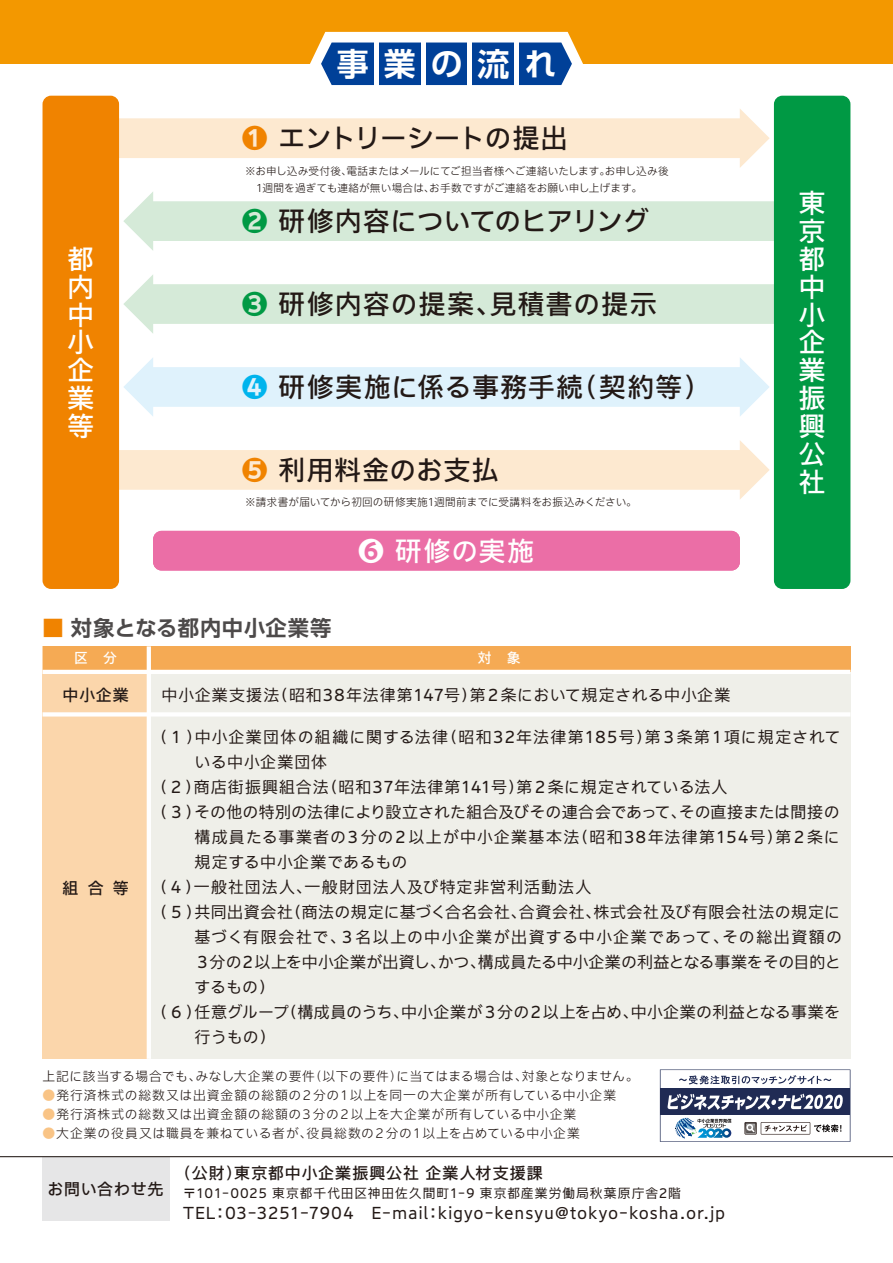
<style>
.page{position:relative;width:893px;height:1263px;background:#fff}
.page>*{position:absolute;margin:0;border:0;box-sizing:border-box;transform-origin:0 0}
.t1{font:700 31.95px "UD Shin Go Pro De";letter-spacing:.47em;color:#fff}
.t2{font:500 26.55px "Iwa UCDA Goth Std";letter-spacing:.045em;color:#231916}
.t3{font:500 26.55px/27.9px "Iwa UCDA Goth Std";letter-spacing:.06em;color:#fff;text-align:justify}
.t4{font:500 26.55px "Iwa UCDA Goth Std";letter-spacing:-.025em;color:#231916}
.t5{font:500 26.55px "Iwa UCDA Goth Std";letter-spacing:-.005em;color:#231916}
.t6{font:700 21.3px "UD Shin Go Pro De";letter-spacing:.03em;color:#4d4a4a}
.t7{font:100 15.9px/25px "Iwa UCDA Goth Std";letter-spacing:.04em;color:#231916}
.t8{font:100 15.9px/25px "Iwa UCDA Goth Std";letter-spacing:.02em;color:#231916}
.t9{font:500 15.9px "Iwa UCDA Goth Std";letter-spacing:.06em;color:#231916}
.t10{font:100 15.9px "Iwa UCDA Goth Std";letter-spacing:.07em;color:#231916}
.t11{font:100 15.9px "Iwa UCDA Goth Std";letter-spacing:.005em;color:#231916}
.t12{font:100 15.9px "Iwa UCDA Goth Std";letter-spacing:.075em;color:#231916}
.t13{font:100 15.9px/25px "Iwa UCDA Goth Std";color:#231916}
.t14{font:100 15.9px "Iwa UCDA Goth Std";letter-spacing:.06em;color:#231916}
.t15{font:100 15.9px "Iwa UCDA Goth Std";letter-spacing:.065em;color:#231916}
.t16{font:100 15.9px "Iwa UCDA Goth Std";letter-spacing:-.015em;color:#231916}
.t17{font:100 15.9px "Iwa UCDA Goth Std";letter-spacing:.015em;color:#231916}
.t18{font:100 15.9px "Iwa UCDA Goth Std";letter-spacing:-.005em;color:#231916}
.t19{font:100 15.9px "Iwa UCDA Goth Std";letter-spacing:.095em;color:#231916}
.t20{font:500 13.8px "Iwa UCDA Goth Std";color:#fff}
.t21{font:300 12.75px/19.2px "Iwa UCDA Goth Std";letter-spacing:.055em;color:#231916;text-align:right}
.t22{font:100 12.75px "Iwa UCDA Goth Std";letter-spacing:.07em;color:#231916}
.t23{font:300 12.75px "Iwa UCDA Goth Std";letter-spacing:.02em;color:#231916}
.t24{font:300 12.75px "Iwa UCDA Goth Std";letter-spacing:.01em;color:#231916}
.t25{font:300 10.65px "Iwa UCDA Goth Std";letter-spacing:.01em;color:#231916}
.t26{font:300 10.65px "Iwa UCDA Goth Std";letter-spacing:-.01em;color:#231916}
.s1{color:#f08300}
.s2{color:#094}
.s3{color:#00b4ed}
.s4{color:#f9c486}
</style>
<div class="page">
<div style="left:0;top:0;width:893px;height:64px;background:#f39800"></div>
<div style="left:43px;top:646px;width:807px;height:413px;background:#efefe9"></div>
<div style="left:43px;top:646px;width:106px;height:413px;background:#fbd6ab"></div>
<div style="left:43px;top:646px;width:807px;height:26px;background:#f5aa54"></div>
<hr style="left:147px;top:646px;width:4px;height:413px;background:#fff">
<hr style="left:43px;top:670px;width:807px;height:4px;background:#fff">
<hr style="left:43px;top:712px;width:807px;height:4px;background:#fff">
<svg style="left:119px;top:108px;width:651px;height:60px"></svg>
<svg style="left:123px;top:191px;width:651px;height:60px"></svg>
<svg style="left:123px;top:274px;width:651px;height:60px"></svg>
<div style="left:153px;top:531px;width:587px;height:39px;background:#eb6ea6;border-radius:9px"></div>
<svg style="left:119px;top:440px;width:651px;height:60px"></svg>
<svg style="left:124px;top:358px;width:645px;height:58px"></svg>
<svg style="left:660px;top:1069px;width:190px;height:73px"></svg>
<div style="left:43px;top:96px;width:76px;height:493px;background:#f08300;border-radius:9px"></div>
<div style="left:774px;top:96px;width:76px;height:493px;background:#094;border-radius:9px"></div>
<svg style="left:310px;top:32px;width:273px;height:53px;background:#5078af"></svg>
<hr style="left:374px;top:40px;width:4px;height:47px;background:#fff">
<hr style="left:421px;top:40px;width:4px;height:47px;background:#fff">
<hr style="left:468px;top:40px;width:4px;height:47px;background:#fff">
<div style="left:514px;top:40px;width:5px;height:47px;background:#fff"></div>
<div style="left:43px;top:1157px;width:127px;height:63px;background:#e6e6e7"></div>
<hr style="left:0;top:1156px;width:893px;height:1px;background:#231916">
<h1 class="t1" style="left:337px;top:38px;width:221px">事業の流れ</h1>
<h2 class="t5" style="left:241px;top:119px;width:327px"><span class="s1">❶</span> エントリーシートの提出</h2>
<p class="t26" style="left:346px;top:163px;width:265px">電話またはメールにてご担当者様へご連絡いたします。</p>
<p class="t25" style="left:245px;top:163px;width:108px">※お申し込み受付後、</p>
<p class="t25" style="left:605px;top:163px;width:65px">お申し込み後</p>
<p class="t25" style="left:245px;top:180px;width:191px">　1週間を過ぎても連絡が無い場合は、</p>
<p class="t25" style="left:429px;top:180px;width:214px">お手数ですがご連絡をお願い申し上げます。</p>
<h2 class="t3" style="left:68px;top:243px;width:27px">都内中小企業等</h2>
<h2 class="t4" style="left:241px;top:202px;width:409px"><span class="s2">❷</span> 研修内容についてのヒアリング</h2>
<h2 class="t2" style="left:241px;top:285px;width:262px"><span class="s2">❸</span> 研修内容の提案、</h2>
<h2 class="t2" style="left:490px;top:285px;width:168px">見積書の提示</h2>
<h2 class="t2" style="left:241px;top:368px;width:343px"><span class="s3">❹</span> 研修実施に係る事務手続</h2>
<h2 class="t2" style="left:571px;top:368px;width:140px">（契約等(</h2>
<h2 class="t2" style="left:241px;top:451px;width:259px"><span class="s1">❺</span> 利用料金のお支払</h2>
<p class="t25" style="left:245px;top:494px;width:393px">※請求書が届いてから初回の研修実施1週間前までに受講料をお振込みください。</p>
<h2 class="t3" style="left:358px;top:535px;width:178px">❻ 研修の実施</h2>
<h3 class="t6" style="left:43px;top:610px;width:290px"><span class="s1">■</span> 対象となる都内中小企業等</h3>
<p class="t20" style="left:74px;top:647px;width:44px">区　分</p>
<p class="t9" style="left:63px;top:683px;width:68px">中小企業</p>
<p class="t20" style="left:478px;top:647px;width:44px">対　象</p>
<p class="t7" style="left:272px;top:681px;width:460px">（昭和38年法律第147号 第）２条において規定される中小企業</p>
<p class="t12" style="left:162px;top:683px;width:119px">中小企業支援法</p>
<h2 class="t3" style="left:799px;top:187px;width:27px">東京都中小企業振興公社</h2>
<p class="t12" style="left:195px;top:726px;width:255px">中小企業団体の組織に関する法律</p>
<p class="t7" style="left:441px;top:724px;width:401px">（昭和32年法律第185号 第）３条第１項に規定されて</p>
<p class="t7" style="left:151px;top:724px;width:52px">（１）</p>
<p class="t7" style="left:195px;top:749px;width:134px">いる中小企業団体</p>
<p class="t10" style="left:194px;top:776px;width:137px">商店街振興組合法</p>
<p class="t7" style="left:322px;top:774px;width:407px">（昭和37年法律第141号第）２条に規定されている法人</p>
<p class="t7" style="left:151px;top:774px;width:51px">（２）</p>
<p class="t9" style="left:62px;top:877px;width:43px">組合</p>
<p class="t9" style="left:113px;top:877px;width:17px">等</p>
<p class="t11" style="left:194px;top:801px;width:494px">その他の特別の法律により設立された組合及びその連合会であって、</p>
<p class="t18" style="left:679px;top:801px;width:162px">その直接または間接の</p>
<p class="t7" style="left:151px;top:799px;width:51px">（３）</p>
<p class="t10" style="left:195px;top:826px;width:386px">構成員たる事業者の３分の２以上が中小企業基本法</p>
<p class="t8" style="left:195px;top:849px;width:215px">規定する中小企業であるもの</p>
<p class="t15" style="left:304px;top:876px;width:288px">一般財団法人及び特定非営利活動法人</p>
<p class="t14" style="left:572px;top:826px;width:269px">（昭和38年法律第154号 第）２条に</p>
<p class="t7" style="left:194px;top:874px;width:119px">一般社団法人、</p>
<p class="t7" style="left:151px;top:874px;width:51px">（４）</p>
<p class="t7" style="left:593px;top:899px;width:248px">株式会社及び有限会社法の規定に</p>
<p class="t8" style="left:285px;top:899px;width:242px">（商法の規定に基づく合名会社、</p>
<p class="t7" style="left:194px;top:899px;width:100px">共同出資会社</p>
<p class="t7" style="left:519px;top:899px;width:84px">合資会社、</p>
<p class="t7" style="left:151px;top:899px;width:51px">（５）</p>
<p class="t8" style="left:478px;top:924px;width:365px;text-indent:-283px">基づく有限会社で ３、 名以上の中小企業が出資する中小企業であって、<br>構成員たる中小企業の利益となる事業をその目的と</p>
<p class="t19" style="left:722px;top:926px;width:121px">その総出資額の</p>
<p class="t13" style="left:195px;top:949px;width:253px">３分の２以上を中小企業が出資し、するもの(</p>
<p class="t7" style="left:438px;top:949px;width:49px">かつ、</p>
<p class="t7" style="left:194px;top:998px;width:96px">任意グループ</p>
<p class="t16" style="left:401px;top:1001px;width:239px">中小企業が３分の２以上を占め、</p>
<p class="t7" style="left:281px;top:998px;width:129px">（構成員のうち、</p>
<p class="t17" style="left:631px;top:1001px;width:211px">中小企業の利益となる事業を</p>
<p class="t7" style="left:195px;top:998px;width:82px;text-indent:-43px">（６）<br>行うもの(</p>
<p class="t21" style="left:195px;top:1065px;width:121px">みなし大企業の要件</p>
<p class="t21" style="left:309px;top:1065px;width:95px">（以下の要件）</p>
<p class="t24" style="left:522px;top:1067px;width:118px">対象となりません。</p>
<p class="t21" style="left:43px;top:1065px;width:160px">上記に該当する場合でも、</p>
<p class="t21" style="left:43px;top:1085px;width:575px"><span class="s4">●</span>発行済株式の総数又は出資金額の総額の２分の１以上を同一の大企業が所有している中小企業</p>
<p class="t21" style="left:43px;top:1104px;width:539px"><span class="s4">●</span>発行済株式の総数又は出資金額の総額の３分の２以上を大企業が所有している中小企業役員総数の２分の１以上を占めている中小企業</p>
<p class="t23" style="left:397px;top:1067px;width:132px">に当てはまる場合は、</p>
<p class="t21" style="left:43px;top:1123px;width:271px"><span class="s4">●</span>大企業の役員又は職員を兼ねている者が、</p>
<p class="t9" style="left:48px;top:1177px;width:117px">お問い合わせ先</p>
<p class="t9" style="left:234px;top:1161px;width:310px">東京都中小企業振興公社企業人材支援課</p>
<p class="t9" style="left:175px;top:1161px;width:68px">（公財）</p>
<p class="t22" style="left:183px;top:1184px;width:499px">〒101-0025 東京都千代田区神田佐久間町1-9 東京都産業労働局秋葉原庁舎2階</p>
<p class="t7" style="left:438px;top:1199px;width:289px">kigyo-kensyu@tokyo-kosha.or.jp</p>
<p class="t7" style="left:212px;top:1199px;width:217px">：03-3251-7904　E-mail</p>
<p class="t7" style="left:183px;top:1199px;width:34px">TEL</p>
<p class="t7" style="left:425px;top:1199px;width:17px">：</p>
</div>
